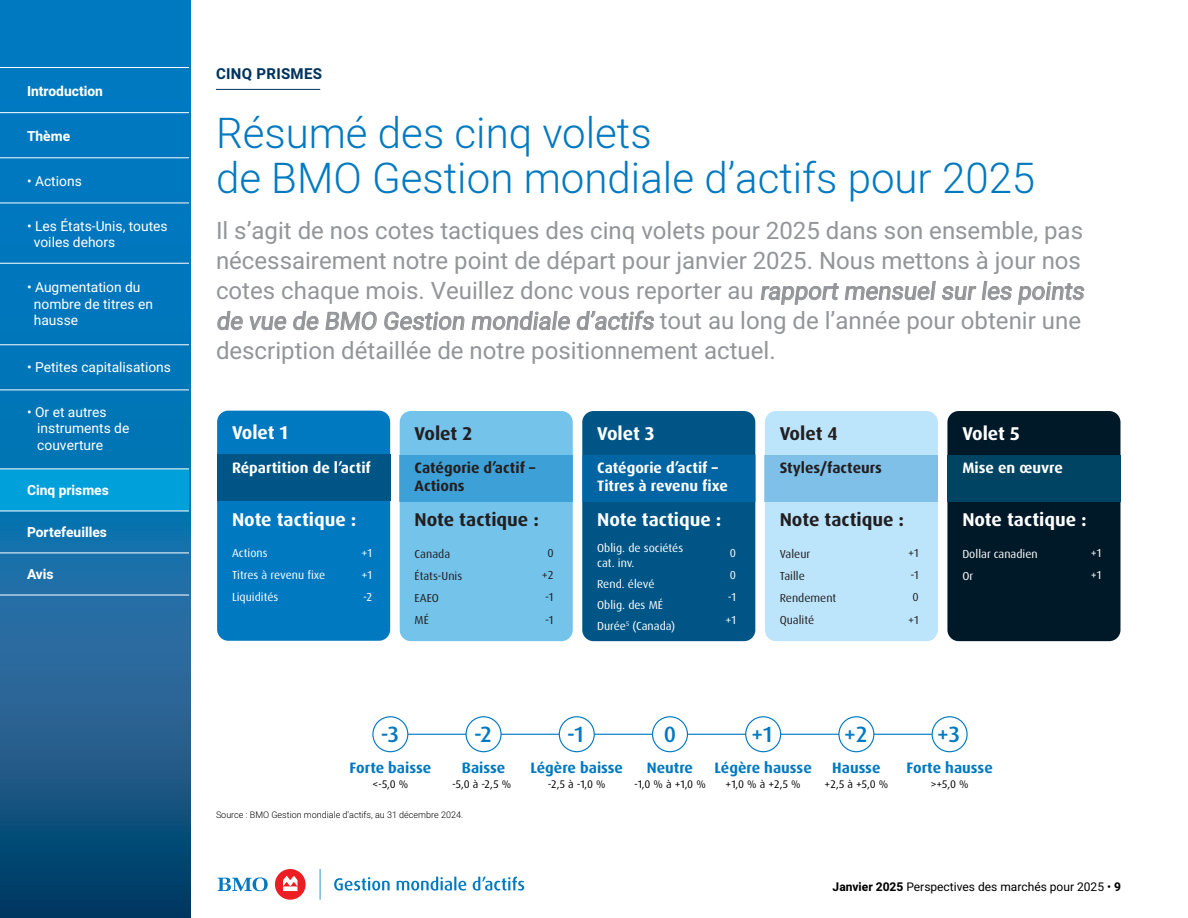
<style>
.page{position:relative;width:1188px;height:918px;background:#fff}
.page>*{position:absolute;margin:0;border:0;box-sizing:border-box;transform-origin:0 0}
.Heading_1{font:300 42px/45px "Heebo";color:#0079c1}
.deck{font:24px/30px "Heebo";color:#939598}
.t1{font:500 22.05px "Dax Pro";color:#0079c1}
.t2{font:700 18.6px "Dax Pro";color:#fff}
.t3{font:700 18.6px "Dax Pro";color:#231f20}
.t4{font:700 15.15px/18.1px "Dax Pro";color:#fff}
.t5{font:700 15.15px "Dax Pro";color:#0079c1}
.t6{font:700 15.15px/18.1px "Dax Pro";color:#231f20}
.Heading_2{font:700 15px "Heebo";letter-spacing:.02em;color:#00345d}
.t7{font:13.8px "Heebo";color:#fff}
.t8{font:700 13.8px "Heebo";color:#fff}
.t9{font:12px "Heebo";color:#000}
.t10{font:11.55px/22px "Dax Pro";color:#fff}
.t11{font:11.55px/22px "Dax Pro";color:#231f20}
.t12{font:11.1px "Dax Pro";color:#000}
.t13{font:300 9px "Heebo";color:#000}
.s1{font-weight:700}
</style>
<div class="page">
<div style="left:275px;top:869px;width:31px;height:31px;background:#ed1d24;border-radius:50%"></div>
<svg style="left:283px;top:876px;width:15px;height:15px"></svg>
<svg style="left:320px;top:869px;width:1px;height:31px"></svg>
<svg style="left:218px;top:877px;width:50px;height:14px"></svg>
<svg style="left:334px;top:877px;width:56px;height:14px"></svg>
<svg style="left:473px;top:876px;width:51px;height:15px"></svg>
<svg style="left:397px;top:877px;width:69px;height:14px"></svg>
<svg style="left:0;top:0;width:190px;height:918px;background:#0d6ca7"></svg>
<hr style="left:216px;top:89px;width:104px;height:1px;background:#00345d">
<div style="left:217px;top:411px;width:173px;height:230px;background:#0079c1;border-radius:11px"></div>
<div style="left:217px;top:454px;width:173px;height:47px;background:#005587"></div>
<div style="left:400px;top:411px;width:173px;height:230px;background:#73c3eb;border-radius:11px"></div>
<div style="left:400px;top:455px;width:173px;height:47px;background:#3da0d7"></div>
<div style="left:582px;top:411px;width:173px;height:230px;background:#005587;border-radius:11px"></div>
<div style="left:582px;top:455px;width:173px;height:47px;background:#0065a2"></div>
<div style="left:765px;top:411px;width:173px;height:230px;background:#bce4fb;border-radius:11px"></div>
<div style="left:765px;top:455px;width:173px;height:47px;background:#7ec0e7"></div>
<div style="left:947px;top:411px;width:173px;height:230px;background:#001928;border-radius:11px"></div>
<div style="left:947px;top:455px;width:173px;height:47px;background:#004464"></div>
<hr style="left:408px;top:734px;width:524px;height:1px;background:#0079c1">
<div style="left:372px;top:716px;width:36px;height:36px;border:1px solid #0079c1;border-radius:50%"></div>
<div style="left:466px;top:717px;width:35px;height:35px;background:#fff;border-radius:50%"></div>
<div style="left:466px;top:716px;width:36px;height:36px;border:1px solid #0079c1;border-radius:50%"></div>
<div style="left:559px;top:717px;width:35px;height:35px;background:#fff;border-radius:50%"></div>
<div style="left:559px;top:716px;width:36px;height:36px;border:1px solid #0079c1;border-radius:50%"></div>
<div style="left:653px;top:717px;width:34px;height:35px;background:#fff;border-radius:50%"></div>
<div style="left:652px;top:716px;width:36px;height:36px;border:1px solid #0079c1;border-radius:50%"></div>
<div style="left:746px;top:717px;width:35px;height:35px;background:#fff;border-radius:50%"></div>
<div style="left:745px;top:716px;width:36px;height:36px;border:1px solid #0079c1;border-radius:50%"></div>
<div style="left:839px;top:717px;width:35px;height:35px;background:#fff;border-radius:50%"></div>
<div style="left:838px;top:716px;width:36px;height:36px;border:1px solid #0079c1;border-radius:50%"></div>
<div style="left:932px;top:716px;width:36px;height:36px;border:1px solid #0079c1;border-radius:50%"></div>
<hr style="left:0;top:67px;width:189px;height:1px;background:#fff">
<div style="left:0;top:469px;width:189px;height:42px;background:#00a0db"></div>
<hr style="left:0;top:112px;width:189px;height:1px;background:#fff">
<hr style="left:0;top:158px;width:189px;height:1px;background:#fff">
<hr style="left:0;top:203px;width:189px;height:1px;background:#fff">
<hr style="left:0;top:390px;width:189px;height:1px;background:#fff">
<hr style="left:0;top:553px;width:189px;height:1px;background:#fff">
<hr style="left:0;top:595px;width:189px;height:1px;background:#fff">
<hr style="left:0;top:263px;width:189px;height:1px;background:#fff">
<hr style="left:0;top:345px;width:189px;height:1px;background:#fff">
<hr style="left:0;top:469px;width:189px;height:1px;background:#fff">
<hr style="left:0;top:511px;width:189px;height:1px;background:#fff">
<p class="t8" style="left:27px;top:81px;width:77px">Introduction</p>
<p class="t8" style="left:27px;top:126px;width:45px">Thème</p>
<p class="t7" style="left:27px;top:171px;width:56px">• Actions</p>
<p class="t7" style="left:27px;top:216px;width:142px">• Les États-Unis, toutes</p>
<p class="t7" style="left:34px;top:233px;width:83px">voiles dehors</p>
<p class="t7" style="left:27px;top:278px;width:115px">• Augmentation du</p>
<p class="t7" style="left:34px;top:294px;width:121px">nombre de titres en</p>
<p class="t7" style="left:34px;top:311px;width:46px">hausse</p>
<p class="t7" style="left:27px;top:357px;width:146px">• Petites capitalisations</p>
<p class="t7" style="left:27px;top:402px;width:81px">• Or et autres</p>
<p class="t7" style="left:37px;top:419px;width:94px">instruments de</p>
<p class="t7" style="left:37px;top:435px;width:67px">couverture</p>
<p class="t8" style="left:27px;top:480px;width:83px">Cinq prismes</p>
<p class="t8" style="left:27px;top:522px;width:82px">Portefeuilles</p>
<p class="t8" style="left:27px;top:564px;width:28px">Avis</p>
<p class="Heading_2" style="left:216px;top:63px;width:108px">CINQ PRISMES</p>
<p class="Heading_1" style="left:216px;top:110px;width:821px">Résumé des cinq volets<br>de BMO Gestion mondiale d’actifs pour 2025</p>
<p class="deck" style="left:216px;top:216px;width:874px">Il s’agit de nos cotes tactiques des cinq volets pour 2025 dans son ensemble, pas nécessairement notre point de départ pour janvier 2025. Nous mettons à jour nos cotes chaque mois. Veuillez donc vous reporter au rapport mensuel sur les points de vue de BMO Gestion mondiale d’actifs to ut a u l o n g d e l ’a n n ée po u r o bte n i r u n e description détaillée de notre positionnement actuel.</p>
<p class="t2" style="left:232px;top:421px;width:57px">Volet 1</p>
<p class="t3" style="left:415px;top:421px;width:59px">Volet 2</p>
<p class="t2" style="left:597px;top:421px;width:59px">Volet 3</p>
<p class="t3" style="left:780px;top:421px;width:59px">Volet 4</p>
<p class="t2" style="left:962px;top:421px;width:59px">Volet 5</p>
<p class="t4" style="left:232px;top:459px;width:140px">Répartition de l’actif</p>
<p class="t6" style="left:415px;top:459px;width:122px">Catégorie d’actif –<br>Actions</p>
<p class="t4" style="left:597px;top:459px;width:132px">Catégorie d’actif –<br>Titres à revenu fixe</p>
<p class="t6" style="left:780px;top:459px;width:104px">Styles/facteurs</p>
<p class="t4" style="left:962px;top:459px;width:102px">Mise en œuvre</p>
<p class="t2" style="left:232px;top:507px;width:126px">Note tactique :</p>
<p class="t3" style="left:415px;top:508px;width:126px">Note tactique :</p>
<p class="t2" style="left:597px;top:508px;width:126px">Note tactique :</p>
<p class="t3" style="left:780px;top:508px;width:126px">Note tactique :</p>
<p class="t2" style="left:962px;top:508px;width:126px">Note tactique :</p>
<p class="t10" style="left:232px;top:542px;width:95px">Actions<br>Titres à revenu fixe<br>Liquidités</p>
<p class="t10" style="left:361px;top:542px;width:12px;text-align:justify">+1 +1 -2</p>
<p class="t11" style="left:415px;top:543px;width:49px">Canada<br>États-Unis<br>EAEO<br>MÉ</p>
<p class="t11" style="left:542px;top:542px;width:13px;text-align:center">0 +2 -1 -1</p>
<p class="t10" style="left:597px;top:540px;width:88px;line-height:15.1px">Oblig. de sociétés cat. inv.</p>
<p class="t10" style="left:597px;top:573px;width:79px;line-height:20.9px">Rend. élevé<br>Oblig. des MÉ<br>Durée<sup>5</sup> (Canada)</p>
<p class="t10" style="left:726px;top:542px;width:12px;text-align:center">0<br>0 -1 +1</p>
<p class="t11" style="left:780px;top:543px;width:58px">Valeur<br>Taille<br>Rendement<br>Qualité</p>
<p class="t11" style="left:908px;top:542px;width:12px;text-align:center">+1 -1<br>0 +1</p>
<p class="t10" style="left:962px;top:543px;width:77px">Dollar canadien<br>Or</p>
<p class="t10" style="left:1091px;top:542px;width:12px">+1 +1</p>
<p class="t1" style="left:381px;top:720px;width:19px">-3</p>
<p class="t1" style="left:474px;top:720px;width:19px">-2</p>
<p class="t1" style="left:567px;top:720px;width:18px">-1</p>
<p class="t1" style="left:664px;top:720px;width:14px">0</p>
<p class="t1" style="left:752px;top:720px;width:22px">+1</p>
<p class="t1" style="left:844px;top:720px;width:24px">+2</p>
<p class="t1" style="left:937px;top:720px;width:24px">+3</p>
<p class="t5" style="left:349px;top:758px;width:83px">Forte baisse</p>
<p class="t12" style="left:372px;top:777px;width:37px">&lt;-5,0 %</p>
<p class="t5" style="left:462px;top:758px;width:45px">Baisse</p>
<p class="t12" style="left:452px;top:777px;width:61px">-5,0 à -2,5 %</p>
<p class="t13" style="left:216px;top:809px;width:249px">Source : BMO Gestion mondiale d’actifs, au 31 décembre 2024.</p>
<p class="t5" style="left:530px;top:758px;width:94px">Légère baisse</p>
<p class="t12" style="left:548px;top:777px;width:59px">-2,5 à -1,0 %</p>
<p class="t5" style="left:647px;top:758px;width:48px">Neutre</p>
<p class="t12" style="left:634px;top:777px;width:73px">-1,0 % à +1,0 %</p>
<p class="t5" style="left:715px;top:758px;width:99px">Légère hausse</p>
<p class="t12" style="left:726px;top:777px;width:77px">+1,0 % à +2,5 %</p>
<p class="t5" style="left:832px;top:758px;width:50px">Hausse</p>
<p class="t12" style="left:825px;top:777px;width:65px">+2,5 à +5,0 %</p>
<p class="t5" style="left:906px;top:758px;width:88px">Forte hausse</p>
<p class="t12" style="left:931px;top:777px;width:39px">&gt;+5,0 %</p>
<p class="t9" style="left:833px;top:878px;width:290px"><span class="s1">Janvier 2025</span> Perspectives des marchés pour 2025 • <span class="s1">9</span></p>
</div>
